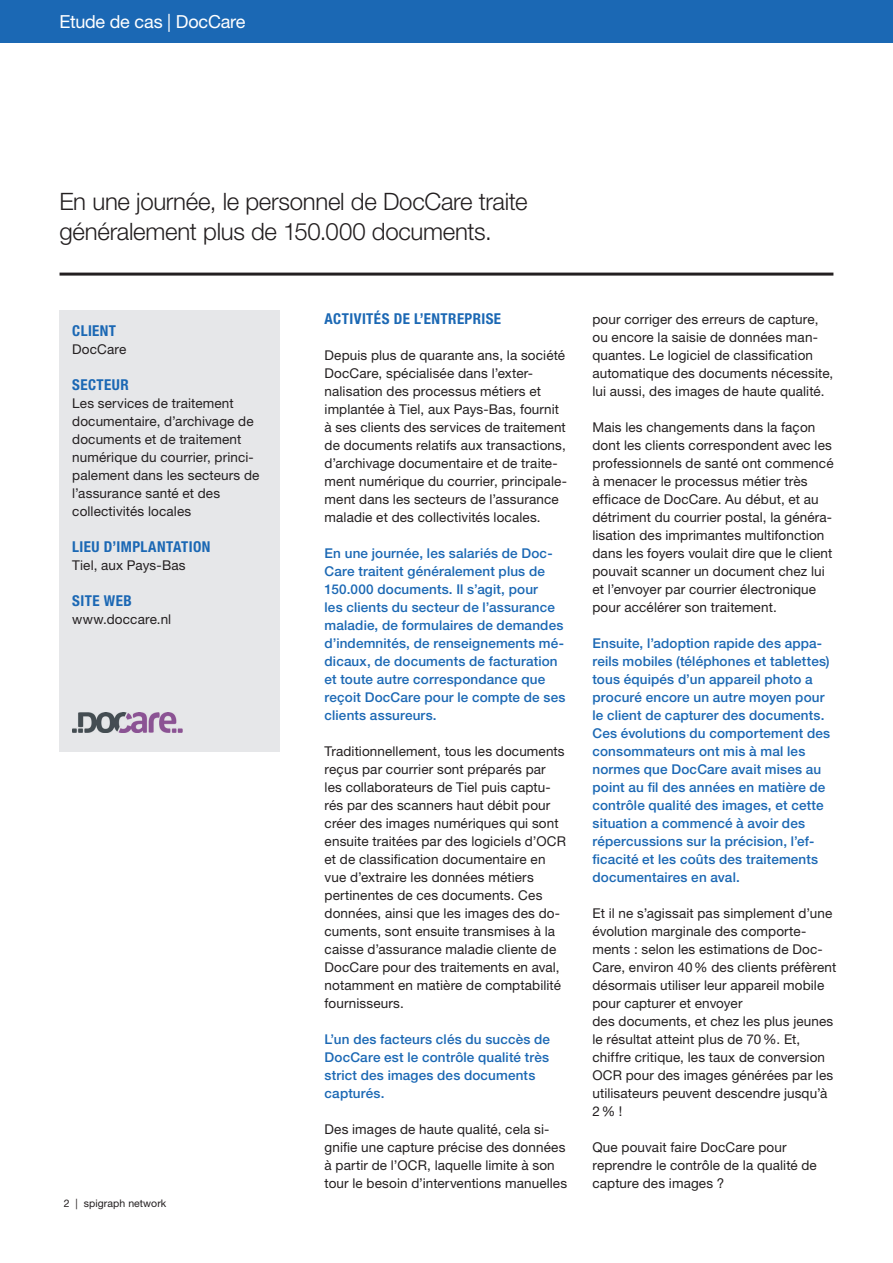
<style>
.page{position:relative;width:893px;height:1263px;background:#fff}
.page>*{position:absolute;margin:0;border:0;box-sizing:border-box;transform-origin:0 0}
._05__Header_Text{font:300 24px/30px "Helvetica Neue LT Std";letter-spacing:-.01em;color:#231f20}
._05__Header_Text-2{font:18px "Helvetica Neue LT Std";letter-spacing:-.01em;color:#fff}
._10__Body_Text{font:700 condensed 15px "Helvetica Neue LT Std";letter-spacing:.025em;color:#1b68b4}
._10__Body_Text-2{font:13.5px/18px "Helvetica Neue LT Std";letter-spacing:.01em;color:#231f20}
._10__Body_Text-3{font:500 13.5px/18px "Helvetica Neue LT Std";letter-spacing:.01em;color:#1b68b4}
.t1{font:10.5px "Helvetica Neue LT Std";letter-spacing:.005em;color:#231f20}
</style>
<div class="page">
<div style="left:60px;top:310px;width:220px;height:442px;background:#e6e7e9"></div>
<hr style="left:60px;top:273px;width:773px;height:3px;background:#231f20">
<img style="left:72px;top:713px;width:110px;height:19px">
<div style="left:0;top:0;width:893px;height:43px;background:#1b68b4"></div>
<p class="_05__Header_Text-2" style="left:60px;top:11px;width:188px">Etude de cas | DocCare</p>
<p class="_05__Header_Text" style="left:60px;top:186px;width:470px">En une journée, le personnel de DocCare traite généralement plus de 150.000 documents.</p>
<p class="_10__Body_Text" style="left:72px;top:321px;width:45px">CLIENT</p>
<p class="_10__Body_Text-2" style="left:72px;top:340px;width:56px">DocCare</p>
<p class="_10__Body_Text" style="left:72px;top:375px;width:58px">SECTEUR</p>
<p class="_10__Body_Text-2" style="left:72px;top:394px;width:189px">Les services de traitement documentaire, d’archivage de documents et de traitement numérique du courrier, princi&shy;palement dans les secteurs de l’assurance santé et des collectivités locales</p>
<p class="_10__Body_Text" style="left:72px;top:537px;width:140px">LIEU D’IMPLANTATION</p>
<p class="_10__Body_Text-2" style="left:72px;top:556px;width:115px">Tiel, aux Pays-Bas</p>
<p class="_10__Body_Text" style="left:72px;top:591px;width:61px">SITE WEB</p>
<p class="_10__Body_Text-2" style="left:72px;top:610px;width:100px">www.doccare.nl</p>
<p class="t1" style="left:64px;top:1197px;width:104px">2 | spigraph network</p>
<p class="_10__Body_Text" style="left:325px;top:310px;width:178px">ACTIVITÉS DE L’ENTREPRISE</p>
<p class="_10__Body_Text-2" style="left:325px;top:346px;width:244px">Depuis plus de quarante ans, la société DocCare, spécialisée dans l’exter&shy;nalisation des processus métiers et implantée à Tiel, aux Pays-Bas, fournit à ses clients des services de traitement de documents relatifs aux transactions, d’archivage documentaire et de traite&shy;ment numérique du courrier, principale&shy;ment dans les secteurs de l’assurance maladie et des collectivités locales.</p>
<p class="_10__Body_Text-3" style="left:325px;top:544px;width:242px">En une journée, les salariés de Doc-Care traitent généralement plus de 150.000 documents. Il s’agit, pour<br>les clients du secteur de l’assurance maladie, de formulaires de demandes d’indemnités, de renseignements mé&shy;dicaux, de documents de facturation et toute autre correspondance que reçoit DocCare pour le compte de ses clients assureurs.</p>
<p class="_10__Body_Text-2" style="left:325px;top:742px;width:243px">Traditionnellement, tous les documents reçus par courrier sont préparés par les collaborateurs de Tiel puis captu&shy;rés par des scanners haut débit pour créer des images numériques qui sont ensuite traitées par des logiciels d’OCR et de classification documentaire en vue d’extraire les données métiers pertinentes de ces documents. Ces données, ainsi que les images des do&shy;cuments, sont ensuite transmises à la caisse d’assurance maladie cliente de DocCare pour des traitements en aval, notamment en matière de comptabilité fournisseurs.</p>
<p class="_10__Body_Text-3" style="left:325px;top:1030px;width:227px">L’un des facteurs clés du succès de<br>DocCare est le contrôle qualité très strict des images des documents capturés.</p>
<p class="_10__Body_Text-2" style="left:325px;top:1120px;width:244px">Des images de haute qualité, cela si&shy;gnifie une capture précise des données à partir de l’OCR, laquelle limite à son tour le besoin d’interventions manuelles</p>
<p class="_10__Body_Text-2" style="left:592px;top:310px;width:242px">pour corriger des erreurs de capture, ou encore la saisie de données man&shy;quantes. Le logiciel de classification automatique des documents nécessite, lui aussi, des images de haute qualité.</p>
<p class="_10__Body_Text-2" style="left:592px;top:418px;width:243px">Mais les changements dans la façon dont les clients correspondent avec les professionnels de santé ont commencé à menacer le processus métier très efficace de DocCare. Au début, et au détriment du courrier postal, la généra&shy;lisation des imprimantes multifonction dans les foyers voulait dire que le client pouvait scanner un document chez lui et l’envoyer par courrier électronique pour accélérer son traitement.</p>
<p class="_10__Body_Text-3" style="left:592px;top:634px;width:239px">Ensuite, l’adoption rapide des appa&shy;reils mobiles (téléphones et tablettes) tous équipés d’un appareil photo a procuré encore un autre moyen pour le client de capturer des documents.<br>Ces évolutions du comportement des consommateurs ont mis à mal les normes que DocCare avait mises au point au fil des années en matière de contrôle qualité des images, et cette situation a commencé à avoir des répercussions sur la précision, l’ef&shy;ficacité et les coûts des traitements documentaires en aval.</p>
<p class="_10__Body_Text-2" style="left:592px;top:904px;width:245px">Et il ne s’agissait pas simplement d’une évolution marginale des comporte&shy;ments : selon les estimations de Doc-Care, environ 40% des clients préfèrent désormais utiliser leur appareil mobile pour capturer et envoyer<br>des documents, et chez les plus jeunes le résultat atteint plus de 70%. Et, chiffre critique, les taux de conversion OCR pour des images générées par les utilisateurs peuvent descendre jusqu’à 2% !</p>
<p class="_10__Body_Text-2" style="left:592px;top:1138px;width:226px">Que pouvait faire DocCare pour reprendre le contrôle de la qualité de capture des images ?</p>
</div>
